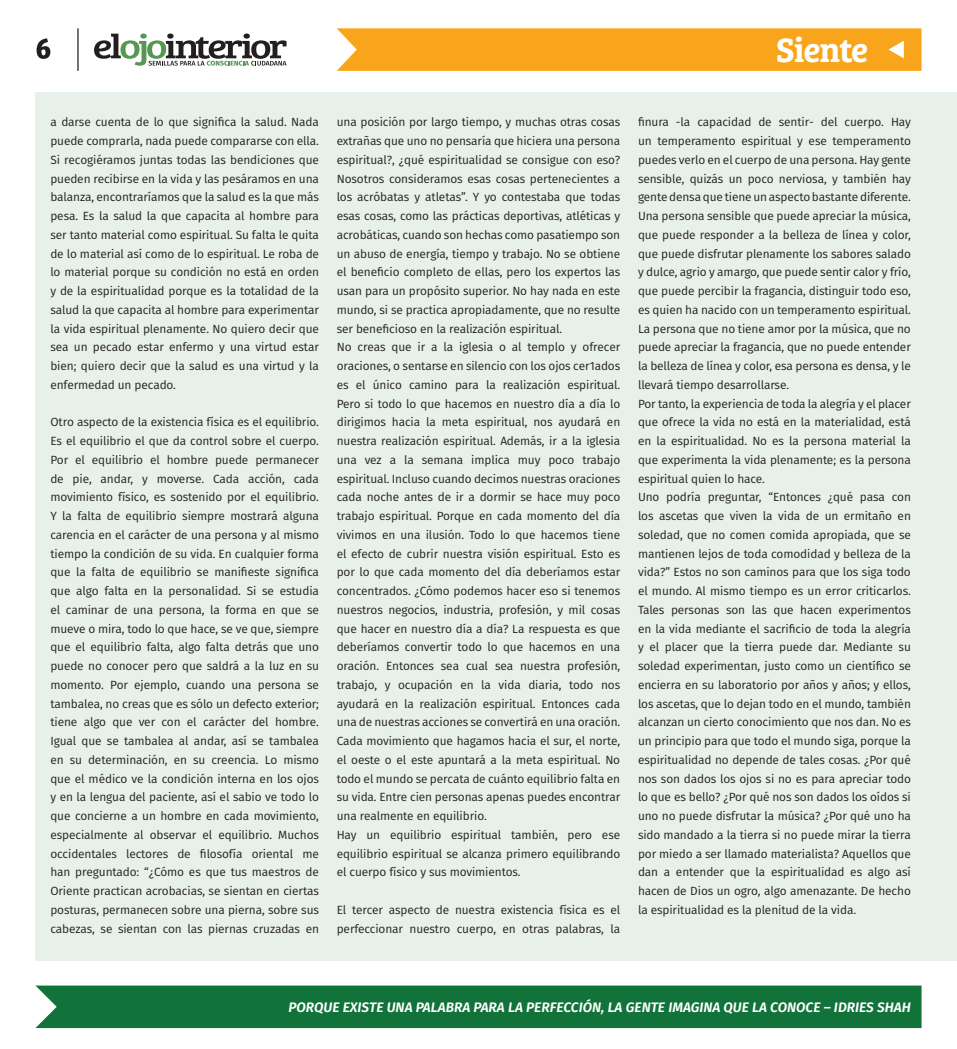
<style>
.page{position:relative;width:957px;height:1049px;background:#fff}
.page>*{position:absolute;margin:0;border:0;box-sizing:border-box;transform-origin:0 0}
.t1{font:600 35px "Bree Serif";letter-spacing:-.025em;color:#fff}
.t2{font:italic 600 13.75px "Fira Sans";color:#fff}
.t3{font:11.88px/18.8px "Fira Sans";letter-spacing:-.01em;color:#231f20}
</style>
<div class="page">
<svg style="left:94px;top:34px;width:192px;height:32px"></svg>
<hr style="left:77px;top:28px;width:2px;height:43px;background:#231f20">
<div style="left:35px;top:985px;width:886px;height:43px;background:#11723a"></div>
<svg style="left:337px;top:28px;width:584px;height:43px"></svg>
<div style="left:35px;top:92px;width:922px;height:868px;background:#e7f1ea"></div>
<svg style="left:37px;top:38px;width:13px;height:21px"></svg>
<h1 class="t1" style="left:776px;top:23px;width:94px">Siente</h1>
<p class="t3" style="left:50px;top:113px;width:270px;text-align:justify">a darse cuenta de lo que significa la salud. Nada puede comprarla, nada puede compararse con ella.<br>Si recogiéramos juntas todas las bendiciones que pueden recibirse en la vida y las pesáramos en una balanza, encontraríamos que la salud es la que más pesa. Es la salud la que capacita al hombre para ser tanto material como espiritual. Su falta le quita de lo material así como de lo espiritual. Le roba de lo material porque su condición no está en orden y de la espiritualidad porque es la totalidad de la salud la que capacita al hombre para experimentar la vida espiritual plenamente. No quiero decir que sea un pecado estar enfermo y una virtud estar bien; quiero decir que la salud es una virtud y la enfermedad un pecado.</p>
<p class="t3" style="left:50px;top:413px;width:270px;text-align:justify">Otro aspecto de la existencia física es el equilibrio.<br>Es el equilibrio el que da control sobre el cuerpo.<br>Por el equilibrio el hombre puede permanecer de pie, andar, y moverse. Cada acción, cada movimiento físico, es sostenido por el equilibrio.<br>Y la falta de equilibrio siempre mostrará alguna carencia en el carácter de una persona y al mismo tiempo la condición de su vida. En cualquier forma que la falta de equilibrio se manifieste significa que algo falta en la personalidad. Si se estudia el caminar de una persona, la forma en que se mueve o mira, todo lo que hace, se ve que, siempre que el equilibrio falta, algo falta detrás que uno puede no conocer pero que saldrá a la luz en su momento. Por ejemplo, cuando una persona se tambalea, no creas que es sólo un defecto exterior; tiene algo que ver con el carácter del hombre.<br>Igual que se tambalea al andar, así se tambalea en su determinación, en su creencia. Lo mismo que el médico ve la condición interna en los ojos y en la lengua del paciente, así el sabio ve todo lo que concierne a un hombre en cada movimiento, especialmente al observar el equilibrio. Muchos occidentales lectores de filosofía oriental me han preguntado: “¿Cómo es que tus maestros de Oriente practican acrobacias, se sientan en ciertas posturas, permanecen sobre una pierna, sobre sus cabezas, se sientan con las piernas cruzadas en</p>
<p class="t3" style="left:337px;top:113px;width:285px">una posición por largo tiempo, y muchas otras cosas extrañas que uno no pensaría que hiciera una persona espiritual?, ¿qué espiritualidad se consigue con eso?<br>Nosotros consideramos esas cosas pertenecientes a los acróbatas y atletas”. Y yo contestaba que todas esas cosas, como las prácticas deportivas, atléticas y acrobáticas, cuando son hechas como pasatiempo son un abuso de energía, tiempo y trabajo. No se obtiene el beneficio completo de ellas, pero los expertos las usan para un propósito superior. No hay nada en este mundo, si se practica apropiadamente, que no resulte ser beneficioso en la realización espiritual.<br>No creas que ir a la iglesia o al templo y ofrecer oraciones, o sentarse en silencio con los ojos cer1ados es el único camino para la realización espiritual.<br>Pero si todo lo que hacemos en nuestro día a día lo dirigimos hacia la meta espiritual, nos ayudará en nuestra realización espiritual. Además, ir a la iglesia una vez a la semana implica muy poco trabajo espiritual. Incluso cuando decimos nuestras oraciones cada noche antes de ir a dormir se hace muy poco trabajo espiritual. Porque en cada momento del día vivimos en una ilusión. Todo lo que hacemos tiene el efecto de cubrir nuestra visión espiritual. Esto es por lo que cada momento del día deberíamos estar concentrados. ¿Cómo podemos hacer eso si tenemos nuestros negocios, industria, profesión, y mil cosas que hacer en nuestro día a día? La respuesta es que deberíamos convertir todo lo que hacemos en una oración. Entonces sea cual sea nuestra profesión, trabajo, y ocupación en la vida diaria, todo nos ayudará en la realización espiritual. Entonces cada una de nuestras acciones se convertirá en una oración.<br>Cada movimiento que hagamos hacia el sur, el norte, el oeste o el este apuntará a la meta espiritual. No todo el mundo se percata de cuánto equilibrio falta en su vida. Entre cien personas apenas puedes encontrar una realmente en equilibrio.<br>Hay un equilibrio espiritual también, pero ese equilibrio espiritual se alcanza primero equilibrando el cuerpo físico y sus movimientos.</p>
<p class="t3" style="left:337px;top:900px;width:285px">El tercer aspecto de nuestra existencia física es el perfeccionar nuestro cuerpo, en otras palabras, la</p>
<p class="t3" style="left:638px;top:113px;width:274px">finura -la capacidad de sentir- del cuerpo. Hay un temperamento espiritual y ese temperamento puedes verlo en el cuerpo de una persona. Hay gente sensible, quizás un poco nerviosa, y también hay gente densa que tiene un aspecto bastante diferente.<br>Una persona sensible que puede apreciar la música, que puede responder a la belleza de línea y color, que puede disfrutar plenamente los sabores salado y dulce, agrio y amargo, que puede sentir calor y frío, que puede percibir la fragancia, distinguir todo eso, es quien ha nacido con un temperamento espiritual.<br>La persona que no tiene amor por la música, que no puede apreciar la fragancia, que no puede entender la belleza de línea y color, esa persona es densa, y le llevará tiempo desarrollarse.<br>Por tanto, la experiencia de toda la alegría y el placer que ofrece la vida no está en la materialidad, está en la espiritualidad. No es la persona material la que experimenta la vida plenamente; es la persona espiritual quien lo hace.<br>Uno podría preguntar, “Entonces ¿qué pasa con los ascetas que viven la vida de un ermitaño en soledad, que no comen comida apropiada, que se mantienen lejos de toda comodidad y belleza de la vida?” Estos no son caminos para que los siga todo el mundo. Al mismo tiempo es un error criticarlos.<br>Tales personas son las que hacen experimentos en la vida mediante el sacrificio de toda la alegría y el placer que la tierra puede dar. Mediante su soledad experimentan, justo como un científico se encierra en su laboratorio por años y años; y ellos, los ascetas, que lo dejan todo en el mundo, también alcanzan un cierto conocimiento que nos dan. No es un principio para que todo el mundo siga, porque la espiritualidad no depende de tales cosas. ¿Por qué nos son dados los ojos si no es para apreciar todo lo que es bello? ¿Por qué nos son dados los oídos si uno no puede disfrutar la música? ¿Por qué uno ha sido mandado a la tierra si no puede mirar la tierra por miedo a ser llamado materialista? Aquellos que dan a entender que la espiritualidad es algo así hacen de Dios un ogro, algo amenazante. De hecho la espiritualidad es la plenitud de la vida.</p>
<p class="t2" style="left:288px;top:997px;width:624px">PORQUE EXISTE UNA PALABRA PARA LA PERFECCIÓN, LA GENTE IMAGINA QUE LA CONOCE – IDRIES SHAH</p>
</div>
